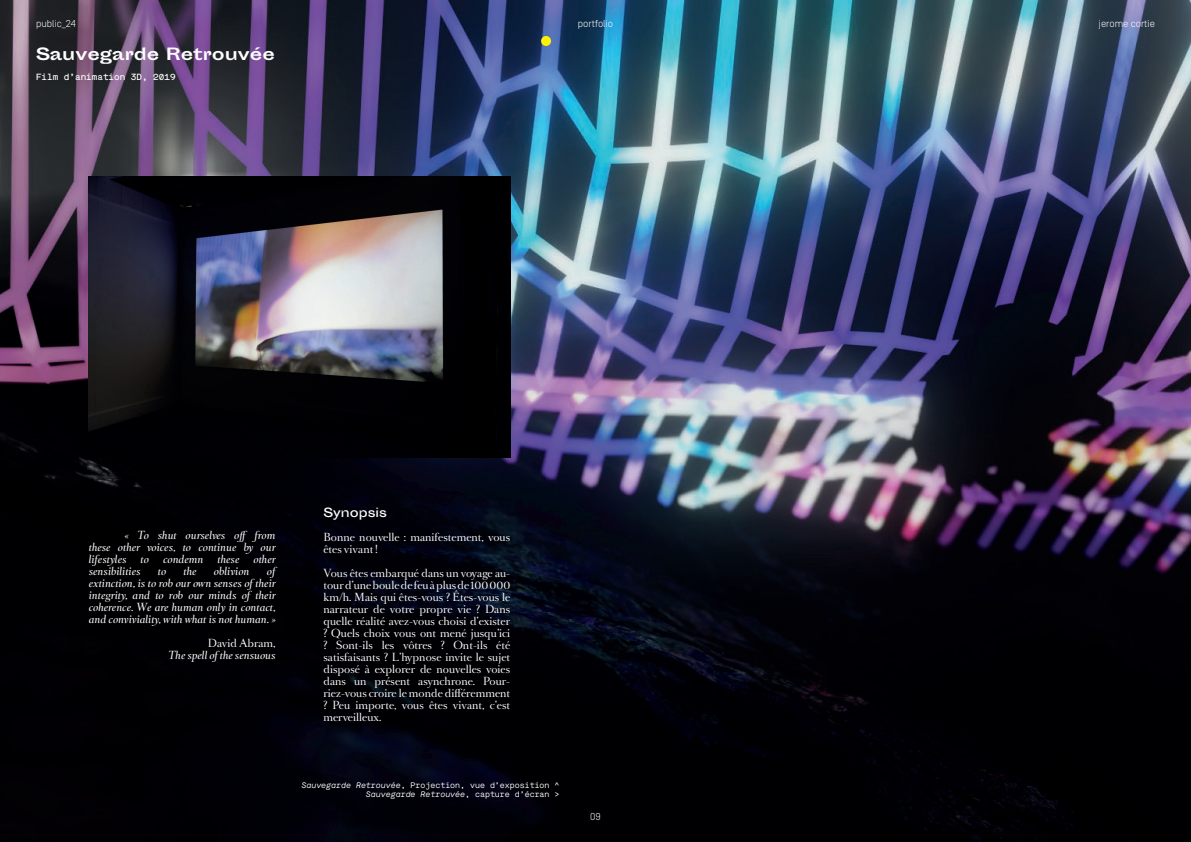
<style>
.page{position:relative;width:1191px;height:842px;background:#fff}
.page>*{position:absolute;margin:0;border:0;box-sizing:border-box;transform-origin:0 0}
.t1{font:700 16px "Sporting Grotesque";color:#fff}
.t2{font:12px "Sporting Grotesque";color:#fff}
.t3{font:10px/12px "Romain BP Headline";color:#fff}
.t4{font:italic 10px/12px "Romain BP Headline";color:#fff;text-align:justify}
.t5{font:300 10px "Simplon Norm";color:#fff}
.t6{font:500 9px "Maison Mono";color:#fff}
.t7{font:8px/9.6px "Maison Mono";color:#fff;text-align:right}
.s1{font-style:italic}
</style>
<div class="page">
<img style="left:0;top:0;width:1191px;height:842px">
<img style="left:89px;top:177px;width:421px;height:280px">
<div style="left:541px;top:36px;width:10px;height:10px;background:#fff101;border-radius:5px"></div>
<p class="t5" style="left:36px;top:18px;width:41px">public_24</p>
<p class="t5" style="left:578px;top:18px;width:37px">portfolio</p>
<p class="t5" style="left:1098px;top:18px;width:58px">jerome cortie</p>
<h1 class="t1" style="left:36px;top:45px;width:240px">Sauvegarde Retrouvée</h1>
<p class="t6" style="left:36px;top:71px;width:141px">Film d’animation 3D, 2019</p>
<p class="t4" style="left:89px;top:529px;width:188px;text-indent:36px">« To shut ourselves off from these other voices, to continue by our lifestyles</p>
<p class="t4" style="left:140px;top:553px;width:10px">to</p>
<p class="t4" style="left:163px;top:553px;width:42px">condemn</p>
<p class="t4" style="left:217px;top:553px;width:23px">these</p>
<p class="t4" style="left:253px;top:553px;width:24px">other</p>
<p class="t4" style="left:89px;top:565px;width:188px;text-indent:178px">of extinction, is to rob our own senses of their integrity, and to rob our minds of their coherence. We are human only in contact, and conviviality, with what is not human. »</p>
<p class="t3" style="left:208px;top:637px;width:69px">David Abram,</p>
<p class="t4" style="left:169px;top:649px;width:108px">The spell of the sensuous</p>
<p class="t4" style="left:89px;top:565px;width:53px">sensibilities</p>
<p class="t4" style="left:158px;top:565px;width:10px">to</p>
<p class="t4" style="left:184px;top:565px;width:15px">the</p>
<p class="t4" style="left:214px;top:565px;width:37px">oblivion</p>
<p class="t2" style="left:323px;top:506px;width:65px">Synopsis</p>
<p class="t3" style="left:323px;top:531px;width:188px">Bonne nouvelle : manifestement, vous êtes vivant !</p>
<p class="t3" style="left:323px;top:567px;width:188px;text-align:justify">Vous êtes embarqué dans un voyage au&shy;tour d’une boule de feu à plus de 100 000 km/h. Mais qui êtes-vous ? Êtes-vous le narrateur de votre propre vie ? Dans quelle réalité avez-vous choisi d’exister ? Quels choix vous ont mené jusqu’ici ? Sont-ils les vôtres ? Ont-ils été satisfaisants ? L’hypnose invite le sujet disposé à explorer de nouvelles voies dans un présent asynchrone. Pour&shy;riez-vous croire le monde différemment ? Peu importe, vous êtes vivant, c’est merveilleux.</p>
<p class="t7" style="left:301px;top:780px;width:259px"><span class="s1">Sauvegarde Retrouvée</span>, Projection, vue d’exposition ^<br><span class="s1">Sauvegarde Retrouvée</span>, capture d’écran &gt;</p>
<p class="t5" style="left:590px;top:812px;width:12px">09</p>
</div>
